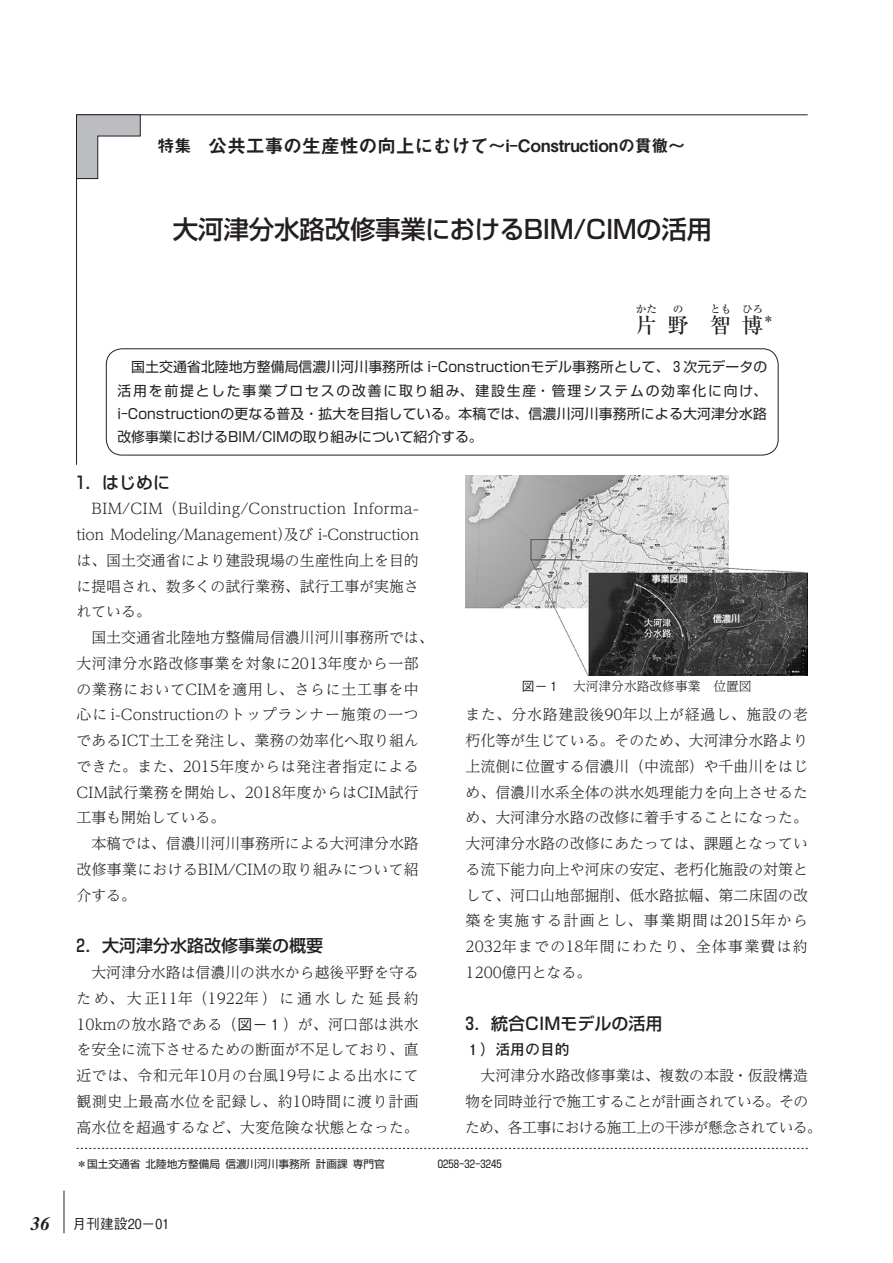
<style>
.page{position:relative;width:893px;height:1263px;background:#fff}
.page>*{position:absolute;margin:0;border:0;box-sizing:border-box;transform-origin:0 0}
.タイトル_大{font:25.5px "M Num Shin Go Medium";letter-spacing:-.015em;color:#231f20}
.名前{font:21.3px "M Num Ryumin Medium";color:#231f20}
.特集_文{font:16.95px "M Num Midashi Go MB31";letter-spacing:-.01em;color:#231f20}
.見出し{font:16.95px "M Num Shin Go Medium";color:#231f20}
.本文{font:300 14.85px/25.8px "UD Reimin Pr 6 N";color:#231f20;text-align:justify}
.本文_英語{font:300 14.85px/25.8px "UD Reimin Pr 6 N";color:#231f20;text-align:justify}
.本文-2{font:300 14.85px/25.8px "UD Reimin Pr 6 N";letter-spacing:-.025em;color:#231f20}
.小見出し_アキなし{font:14.85px "M Num Futo Go B101 Bold";color:#231f20}
.リード文{font:13.8px/23.4px "M Num Shin Go Regular";color:#231f20;text-align:justify}
.ノンブル{font:13.8px "M Num Gothic BBB Medium";color:#231f20}
.キャプション{font:300 12.75px "UD Reimin Pr 6 N";color:#231f20}
.脚注{font:10.65px "M Num Shin Go Regular";color:#231f20}
.名前-2{font:10.65px "M Num Ryumin Medium";color:#231f20}
.t1{font:9px "M Num Shin Go Medium";color:#fff}
.s1{font-size:19.2px}
.s2{font-family:"M Num Gothic BBB Medium";font-weight:400}
.s3{font-family:"Times";font-weight:700;font-style:italic;font-size:19.2px}
</style>
<div class="page">
<hr style="left:64px;top:1191px;width:1px;height:42px;background:#231f20">
<svg style="left:77px;top:1148px;width:731px;height:1px"></svg>
<img style="left:466px;top:475px;width:342px;height:200px">
<svg style="left:76px;top:114px;width:732px;height:351px"></svg>
<svg style="left:76px;top:114px;width:65px;height:65px"></svg>
<div style="left:106px;top:348px;width:672px;height:107px;border:1px solid #231f20;border-radius:16px"></div>
<p class="特集_文" style="left:157px;top:132px;width:529px">特集　<span class="s1">公共工事の生産性の向上にむけて</span>〜i-Constructionの貫徹〜</p>
<p class="タイトル_大" style="left:173px;top:209px;width:541px">大河津分水路改修事業におけるBIM/CIMの活用</p>
<p class="名前-2" style="left:710px;top:300px;width:23px">とも</p>
<p class="名前-2" style="left:636px;top:300px;width:23px">かた</p>
<p class="名前-2" style="left:742px;top:300px;width:23px">ひろ</p>
<p class="名前-2" style="left:673px;top:300px;width:12px">の</p>
<p class="名前" style="left:710px;top:308px;width:23px">智</p>
<p class="名前" style="left:742px;top:308px;width:23px">博</p>
<p class="名前" style="left:636px;top:308px;width:23px">片</p>
<p class="名前" style="left:668px;top:308px;width:23px">野</p>
<p class="脚注" style="left:763px;top:310px;width:12px">＊</p>
<p class="リード文" style="left:117px;top:353px;width:651px;text-indent:14px">国土交通省北陸地方整備局信濃川河川事務所は i-Constructionモデル事務所として、３次元データの活用を前提とした事業プロセスの改善に取り組み、建設生産・管理システムの効率化に向け、i-Constructionの更なる普及・拡大を目指している。本稿では、信濃川河川事務所による大河津分水路改修事業におけるBIM/CIMの取り組みについて紹介する。</p>
<p class="見出し" style="left:77px;top:468px;width:95px">1．はじめに</p>
<p class="本文_英語" style="left:76px;top:495px;width:344px;text-indent:15px">BIM/CIM（Building/Construction Informa&shy;tion Modeling/Management）及び i-Constructionは、国土交通省により建設現場の生産性向上を目的に提唱され、数多くの試行業務、試行工事が実施されている。</p>
<p class="本文" style="left:77px;top:624px;width:359px;text-align:left;text-indent:15px">国土交通省北陸地方整備局信濃川河川事務所では、大河津分水路改修事業を対象に2013年度から一部の業務においてCIMを適用し、さらに土工事を中心に i-Constructionのトップランナー施策の一つであるICT土工を発注し、業務の効率化へ取り組んできた。また、2015年度からは発注者指定による<br>CIM試行業務を開始し、2018年度からはCIM試行工事も開始している。</p>
<p class="本文" style="left:77px;top:830px;width:344px;text-indent:15px">本稿では、信濃川河川事務所による大河津分水路改修事業におけるBIM/CIMの取り組みについて紹介する。</p>
<p class="見出し" style="left:77px;top:932px;width:248px">2．大河津分水路改修事業の概要</p>
<p class="本文" style="left:77px;top:959px;width:344px;text-indent:15px">大河津分水路は信濃川の洪水から越後平野を守るため、大正11年（1922年）に通水した延長約10kmの放水路である（<span class="s2">図−１</span>）が、河口部は洪水を安全に流下させるための断面が不足しており、直近では、令和元年10月の台風19号による出水にて観測史上最高水位を記録し、約10時間に渡り計画高水位を超過するなど、大変危険な状態となった。</p>
<p class="脚注" style="left:77px;top:1155px;width:427px">＊国土交通省 北陸地方整備局 信濃川河川事務所 計画課 専門官　　　　　0258-32-3245</p>
<p class="t1" style="left:652px;top:572px;width:38px">事業区間</p>
<p class="t1" style="left:713px;top:611px;width:29px">信濃川</p>
<p class="キャプション" style="left:522px;top:676px;width:231px"><span class="s2">図－１</span>　大河津分水路改修事業　位置図</p>
<p class="本文" style="left:466px;top:701px;width:344px">また、分水路建設後90年以上が経過し、施設の老朽化等が生じている。そのため、大河津分水路より上流側に位置する信濃川（中流部）や千曲川をはじめ、信濃川水系全体の洪水処理能力を向上させるため、大河津分水路の改修に着手することになった。大河津分水路の改修にあたっては、課題となっている流下能力向上や河床の安定、老朽化施設の対策として、河口山地部掘削、低水路拡幅、第二床固の改築を実施する計画とし、事業期間は2015年から2032年までの18年間にわたり、全体事業費は約1200億円となる。</p>
<p class="見出し" style="left:466px;top:1009px;width:198px">3．統合CIMモデルの活用</p>
<p class="小見出し_アキなし" style="left:466px;top:1038px;width:106px">１）活用の目的</p>
<p class="本文-2" style="left:465px;top:1062px;width:358px;text-indent:15px">大河津分水路改修事業は、複数の本設・仮設構造物を同時並行で施工することが計画されている。そのため、各工事における施工上の干渉が懸念されている。</p>
<p class="ノンブル" style="left:31px;top:1213px;width:140px"><span class="s3">36</span> 月刊建設20−01</p>
</div>
